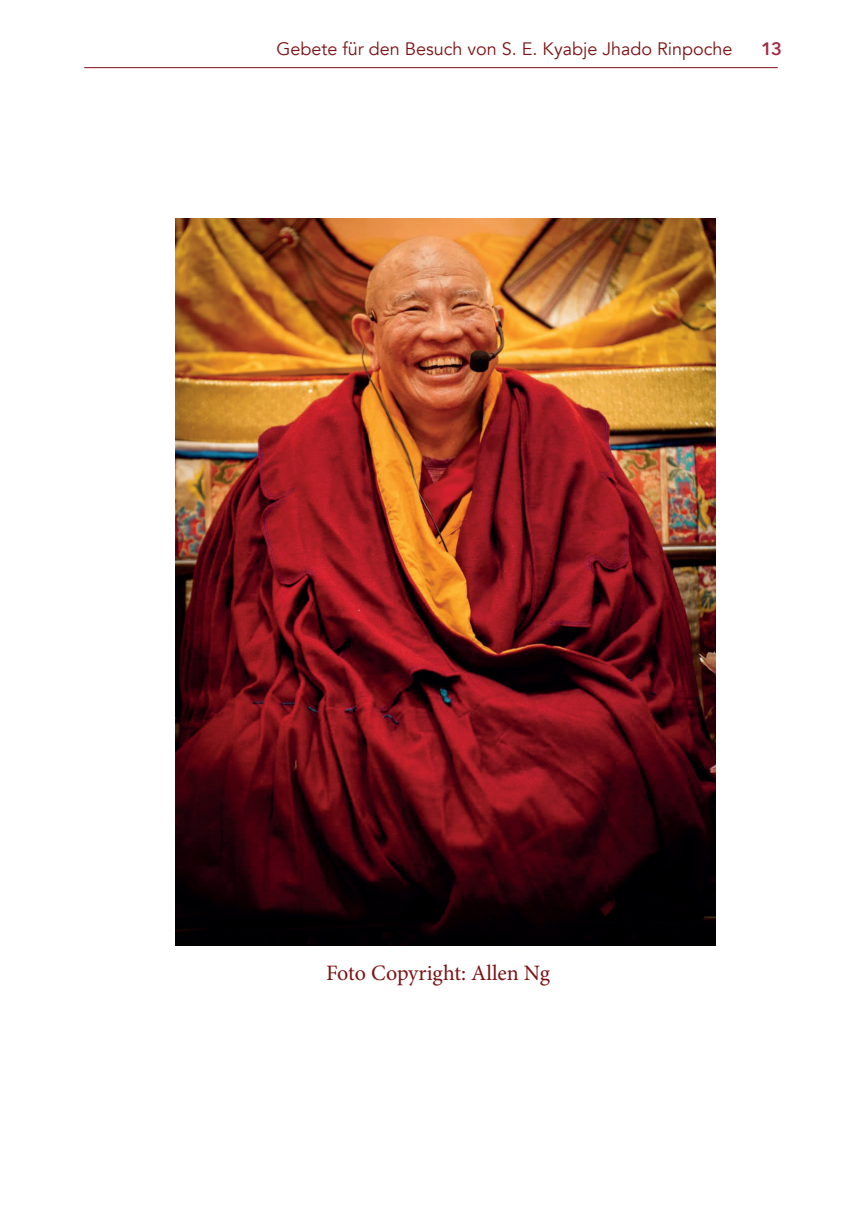
<style>
.page{position:relative;width:862px;height:1214px;background:#fff}
.page>*{position:absolute;margin:0;border:0;box-sizing:border-box;transform-origin:0 0}
.t1{font:22px "Minion Pro";color:#7d1215}
.t2{font:18px "Avenir";color:#7d1215}
.t3{font:600 18px "Avenir Next";color:#a32843}
</style>
<div class="page">
<hr style="left:84px;top:67px;width:694px;height:1px;background:#7d1215">
<img style="left:176px;top:218px;width:540px;height:727px">
<p class="t2" style="left:276px;top:38px;width:457px">Gebete für den Besuch von S. E. Kyabje Jhado Rinpoche</p>
<p class="t3" style="left:761px;top:34px;width:23px">13</p>
<p class="t1" style="left:326px;top:958px;width:225px">Foto Copyright: Allen Ng</p>
</div>
